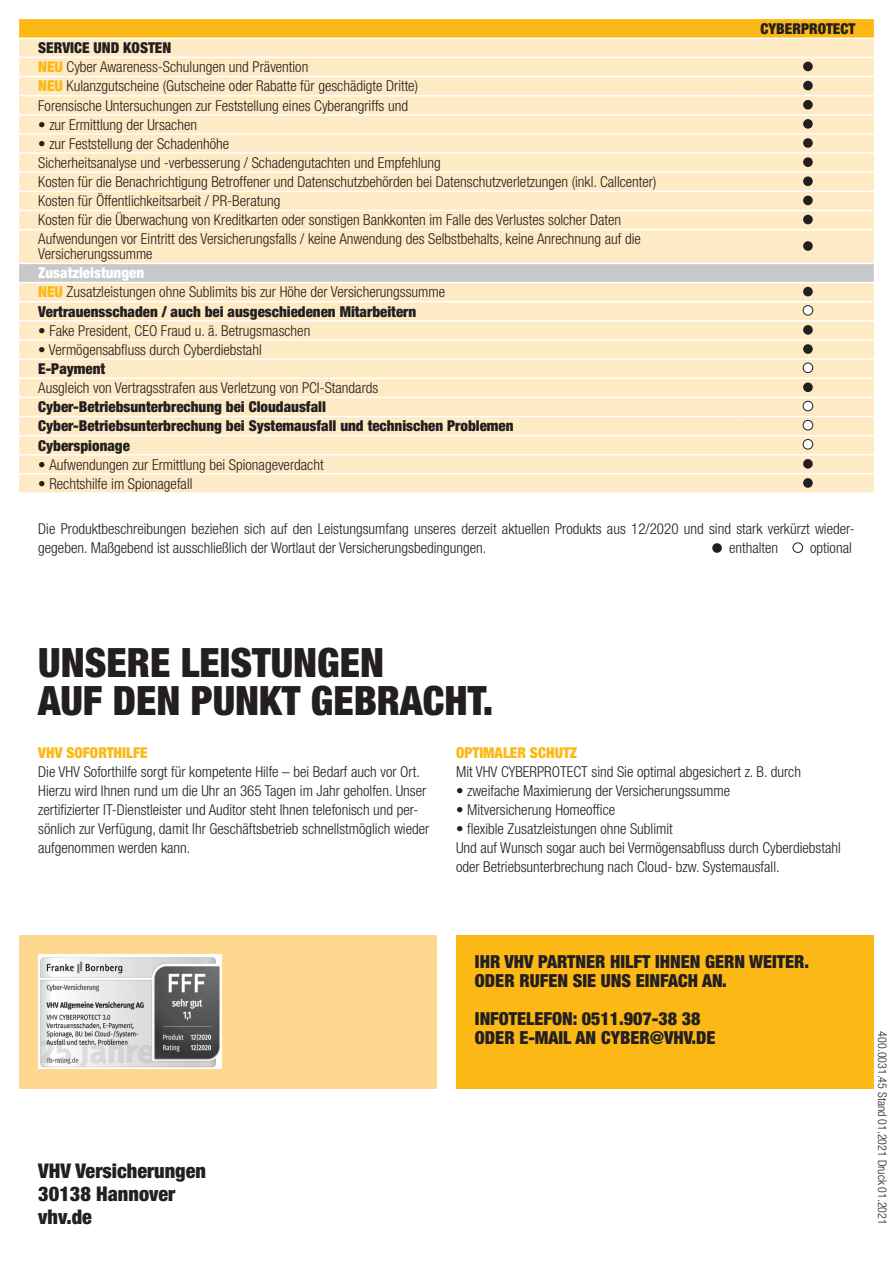
<style>
.page{position:relative;width:893px;height:1263px;background:#fff}
.page>*{position:absolute;margin:0;border:0;box-sizing:border-box;transform-origin:0 0}
.t1{font:900 condensed 40.5px/38.2px "Helvetica Neue LT Std";color:#231f20}
.t2{font:900 condensed 20.25px/23.2px "Helvetica Neue LT Std";color:#231f20}
.t3{font:900 condensed 18px/19.2px "Helvetica Neue LT Std";color:#231f20}
.t4{font:300 condensed 15px/19px "Helvetica Neue LT Std";color:#231f20}
.t5{font:900 condensed 15px/19.2px "Helvetica Neue LT Std";color:#231f20}
.t6{font:900 condensed 15px "Helvetica Neue LT Std";color:#fcb814}
.t7{font:300 condensed 12px "Helvetica Neue LT Std";color:#231f20}
.s1{font-weight:900}
.s2{font-weight:900;color:#fcb814}
.s3{font-weight:900;color:#fff}
</style>
<div class="page">
<svg style="left:19px;top:19px;width:855px;height:19px;background:#fcba1b"></svg>
<div style="left:19px;top:39px;width:855px;height:453px;background:#feeac4"></div>
<svg style="left:19px;top:264px;width:855px;height:18px;background:#c8c9cb"></svg>
<hr style="left:742px;top:57px;width:132px;height:1px;background:#fff">
<hr style="left:742px;top:76px;width:132px;height:1px;background:#fff">
<hr style="left:742px;top:95px;width:132px;height:1px;background:#fff">
<hr style="left:742px;top:114px;width:132px;height:2px;background:#fff">
<hr style="left:742px;top:133px;width:132px;height:2px;background:#fff">
<hr style="left:742px;top:152px;width:132px;height:2px;background:#fff">
<hr style="left:742px;top:171px;width:132px;height:2px;background:#fff">
<hr style="left:742px;top:191px;width:132px;height:1px;background:#fff">
<hr style="left:742px;top:210px;width:132px;height:1px;background:#fff">
<hr style="left:742px;top:229px;width:132px;height:1px;background:#fff">
<hr style="left:742px;top:263px;width:132px;height:1px;background:#fff">
<hr style="left:742px;top:282px;width:132px;height:1px;background:#fff">
<hr style="left:742px;top:301px;width:132px;height:1px;background:#fff">
<hr style="left:19px;top:57px;width:723px;height:1px;background:#fff">
<hr style="left:19px;top:76px;width:723px;height:1px;background:#fff">
<hr style="left:19px;top:95px;width:723px;height:1px;background:#fff">
<hr style="left:19px;top:114px;width:723px;height:2px;background:#fff">
<hr style="left:19px;top:263px;width:723px;height:1px;background:#fff">
<hr style="left:19px;top:282px;width:723px;height:1px;background:#fff">
<hr style="left:19px;top:301px;width:723px;height:1px;background:#fff">
<hr style="left:19px;top:133px;width:723px;height:2px;background:#fff">
<hr style="left:19px;top:152px;width:723px;height:2px;background:#fff">
<hr style="left:19px;top:171px;width:723px;height:2px;background:#fff">
<hr style="left:19px;top:191px;width:723px;height:1px;background:#fff">
<hr style="left:19px;top:210px;width:723px;height:1px;background:#fff">
<hr style="left:19px;top:229px;width:723px;height:1px;background:#fff">
<hr style="left:19px;top:320px;width:723px;height:2px;background:#fff">
<hr style="left:19px;top:339px;width:723px;height:2px;background:#fff">
<hr style="left:19px;top:358px;width:723px;height:2px;background:#fff">
<hr style="left:19px;top:377px;width:723px;height:2px;background:#fff">
<hr style="left:19px;top:397px;width:723px;height:1px;background:#fff">
<hr style="left:19px;top:416px;width:723px;height:1px;background:#fff">
<hr style="left:19px;top:435px;width:723px;height:1px;background:#fff">
<hr style="left:19px;top:454px;width:723px;height:1px;background:#fff">
<hr style="left:19px;top:473px;width:723px;height:2px;background:#fff">
<hr style="left:742px;top:320px;width:132px;height:2px;background:#fff">
<hr style="left:742px;top:339px;width:132px;height:2px;background:#fff">
<hr style="left:742px;top:358px;width:132px;height:2px;background:#fff">
<hr style="left:742px;top:377px;width:132px;height:2px;background:#fff">
<hr style="left:742px;top:397px;width:132px;height:1px;background:#fff">
<hr style="left:742px;top:416px;width:132px;height:1px;background:#fff">
<hr style="left:742px;top:435px;width:132px;height:1px;background:#fff">
<hr style="left:742px;top:454px;width:132px;height:1px;background:#fff">
<hr style="left:742px;top:473px;width:132px;height:2px;background:#fff">
<div style="left:803px;top:62px;width:10px;height:9px;background:#231f20;border-radius:50%"></div>
<div style="left:803px;top:81px;width:10px;height:9px;background:#231f20;border-radius:50%"></div>
<div style="left:803px;top:100px;width:10px;height:10px;background:#231f20;border-radius:50%"></div>
<div style="left:803px;top:119px;width:10px;height:10px;background:#231f20;border-radius:50%"></div>
<div style="left:803px;top:138px;width:10px;height:10px;background:#231f20;border-radius:50%"></div>
<div style="left:803px;top:157px;width:10px;height:10px;background:#231f20;border-radius:50%"></div>
<div style="left:803px;top:176px;width:10px;height:10px;background:#231f20;border-radius:50%"></div>
<div style="left:803px;top:196px;width:10px;height:9px;background:#231f20;border-radius:50%"></div>
<div style="left:803px;top:215px;width:10px;height:9px;background:#231f20;border-radius:50%"></div>
<div style="left:803px;top:241px;width:10px;height:10px;background:#231f20;border-radius:50%"></div>
<div style="left:803px;top:287px;width:10px;height:9px;background:#231f20;border-radius:50%"></div>
<div style="left:803px;top:306px;width:10px;height:9px;background:#fff;border-radius:50%"></div>
<div style="left:803px;top:305px;width:10px;height:11px;border:1px solid #231f20;border-radius:50%"></div>
<div style="left:803px;top:325px;width:10px;height:10px;background:#231f20;border-radius:50%"></div>
<div style="left:803px;top:344px;width:10px;height:10px;background:#231f20;border-radius:50%"></div>
<div style="left:803px;top:363px;width:10px;height:10px;background:#fff;border-radius:50%"></div>
<div style="left:803px;top:363px;width:10px;height:10px;border:1px solid #231f20;border-radius:50%"></div>
<div style="left:803px;top:382px;width:10px;height:10px;background:#231f20;border-radius:50%"></div>
<div style="left:803px;top:401px;width:10px;height:10px;background:#fff;border-radius:50%"></div>
<div style="left:803px;top:401px;width:10px;height:10px;border:1px solid #231f20;border-radius:50%"></div>
<div style="left:803px;top:420px;width:10px;height:10px;background:#fff;border-radius:50%"></div>
<div style="left:803px;top:420px;width:10px;height:10px;border:1px solid #231f20;border-radius:50%"></div>
<div style="left:803px;top:439px;width:10px;height:10px;background:#fff;border-radius:50%"></div>
<div style="left:803px;top:439px;width:10px;height:10px;border:1px solid #231f20;border-radius:50%"></div>
<div style="left:803px;top:459px;width:10px;height:10px;background:#231f20;border-radius:50%"></div>
<div style="left:803px;top:478px;width:10px;height:10px;background:#231f20;border-radius:50%"></div>
<div style="left:712px;top:543px;width:10px;height:10px;background:#231f20;border-radius:50%"></div>
<div style="left:793px;top:542px;width:10px;height:11px;border:1px solid #231f20;border-radius:50%"></div>
<div style="left:19px;top:935px;width:418px;height:153px;background:#fed88f"></div>
<div style="left:456px;top:935px;width:418px;height:153px;background:#fcb814"></div>
<img style="left:38px;top:955px;width:183px;height:114px">
<p class="t4" style="left:38px;top:38px;width:381px"><span class="s1">SERVICE UND KOSTEN<br></span><span class="s2">NEU</span> Cyber Awareness-Schulungen und Prävention<br><span class="s2">NEU</span> Kulanzgutscheine (Gutscheine oder Rabatte für geschädigte Dritte)<br>Forensische Untersuchungen zur Feststellung eines Cyberangriffs und</p>
<p class="t4" style="left:38px;top:115px;width:160px">• zur Ermittlung der Ursachen</p>
<p class="t4" style="left:38px;top:134px;width:620px">• zur Feststellung der Schadenhöhe<br>Sicherheitsanalyse und -verbesserung / Schadengutachten und Empfehlung<br>Kosten für die Benachrichtigung Betroffener und Datenschutzbehörden bei Datenschutzverletzungen (inkl. Callcenter)<br>Kosten für Öffentlichkeitsarbeit / PR-Beratung<br>Kosten für die Überwachung von Kreditkarten oder sonstigen Bankkonten im Falle des Verlustes solcher Daten Aufwendungen vor Eintritt des Versicherungsfalls / keine Anwendung des Selbstbehalts, keine Anrechnung auf die</p>
<p class="t4" style="left:38px;top:244px;width:116px">Versicherungssumme</p>
<p class="t4" style="left:38px;top:263px;width:408px"><span class="s3">Zusatzleistungen<br></span><span class="s2">NEU</span> Zusatzleistungen ohne Sublimits bis zur Höhe der Versicherungssumme<br><span class="s1">Vertrauensschaden / auch bei ausgeschiedenen Mitarbeitern</span></p>
<p class="t4" style="left:38px;top:321px;width:274px">• Fake President, CEO Fraud u. ä. Betrugsmaschen</p>
<p class="t4" style="left:38px;top:340px;width:225px">• Vermögensabfluss durch Cyberdiebstahl</p>
<p class="t5" style="left:38px;top:359px;width:68px">E-Payment</p>
<p class="t4" style="left:38px;top:378px;width:342px">Ausgleich von Vertragsstrafen aus Verletzung von PCI-Standards</p>
<p class="t5" style="left:38px;top:397px;width:477px">Cyber-Betriebsunterbrechung bei Cloudausfall<br>Cyber-Betriebsunterbrechung bei Systemausfall und technischen Problemen<br>Cyberspionage</p>
<p class="t4" style="left:38px;top:455px;width:287px">• Aufwendungen zur Ermittlung bei Spionageverdacht</p>
<p class="t4" style="left:38px;top:474px;width:156px">• Rechtshilfe im Spionagefall</p>
<p class="t5" style="left:760px;top:19px;width:96px">CYBERPROTECT</p>
<p class="t4" style="left:38px;top:519px;width:818px">Die Produktbeschreibungen beziehen sich auf den Leistungsumfang unseres derzeit aktuellen Produkts aus 12/2020 und sind stark verkürzt wieder&shy;gegeben. Maßgebend ist ausschließlich der Wortlaut der Versicherungsbedingungen.</p>
<p class="t4" style="left:729px;top:538px;width:51px">enthalten</p>
<p class="t4" style="left:810px;top:538px;width:43px">optional</p>
<h1 class="t1" style="left:38px;top:643px;width:456px">UNSERE LEISTUNGEN<br>AUF DEN PUNKT GEBRACHT.</h1>
<p class="t6" style="left:38px;top:743px;width:111px">VHV SOFORTHILFE</p>
<p class="t4" style="left:38px;top:762px;width:393px">Die VHV Soforthilfe sorgt für kompetente Hilfe – bei Bedarf auch vor Ort.<br>Hierzu wird Ihnen rund um die Uhr an 365 Tagen im Jahr geholfen. Unser zertifizierter IT-Dienstleister und Auditor steht Ihnen telefonisch und per&shy;sönlich zur Verfügung, damit Ihr Geschäftsbetrieb schnellstmöglich wieder aufgenommen werden kann.</p>
<p class="t6" style="left:456px;top:743px;width:123px">OPTIMALER SCHUTZ</p>
<p class="t4" style="left:456px;top:762px;width:346px">Mit VHV CYBERPROTECT sind Sie optimal abgesichert z. B. durch</p>
<p class="t4" style="left:456px;top:781px;width:276px">• zweifache Maximierung der Versicherungssumme</p>
<p class="t4" style="left:456px;top:800px;width:161px">• Mitversicherung Homeoffice</p>
<p class="t4" style="left:456px;top:819px;width:386px">• flexible Zusatzleistungen ohne Sublimit<br>Und auf Wunsch sogar auch bei Vermögensabfluss durch Cyberdiebstahl oder Betriebsunterbrechung nach Cloud- bzw. Systemausfall.</p>
<h2 class="t2" style="left:38px;top:1158px;width:169px">VHV Versicherungen<br>30138 Hannover vhv.de</h2>
<p class="t3" style="left:475px;top:951px;width:336px">IHR VHV PARTNER HILFT IHNEN GERN WEITER.<br>ODER RUFEN SIE UNS EINFACH AN.</p>
<p class="t3" style="left:475px;top:1009px;width:242px">INFOTELEFON: 0511.907-38 38<br>ODER E-MAIL AN CYBER@VHV.DE</p>
<p class="t7" style="left:889px;top:1031px;width:195px;rotate:90deg">400.0031.45 Stand 01.2021 Druck 01.2021</p>
</div>
